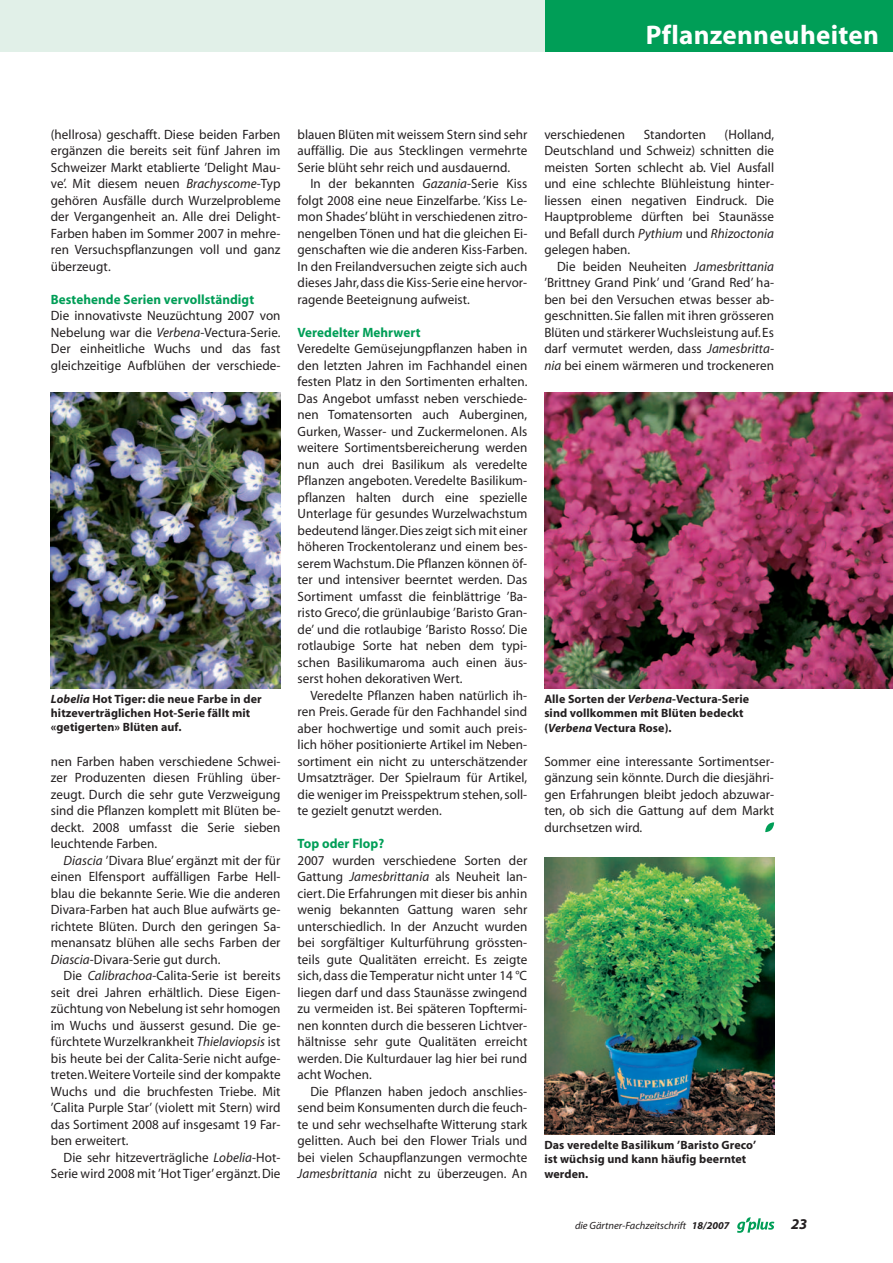
<style>
.page{position:relative;width:893px;height:1263px;background:#fff}
.page>*{position:absolute;margin:0;border:0;box-sizing:border-box;transform-origin:0 0}
.t1{font:700 27px "Myriad";letter-spacing:.01em;color:#fff}
.t2{font:italic 700 15px "Myriad";color:#231f20}
.t3{font:13.5px/16.5px "Myriad";letter-spacing:.005em;color:#231f20;text-align:justify}
.t4{font:700 13.5px "Myriad";letter-spacing:.005em;color:#009e57}
.t5{font:700 12px/14.2px "Myriad";letter-spacing:.01em;color:#231f20}
.t6{font:italic 10.5px "Myriad";color:#231f20}
.s1{font-style:italic}
.s2{font-weight:700}
</style>
<div class="page">
<div style="left:544px;top:0;width:348px;height:51px;background:#009e57"></div>
<div style="left:0;top:0;width:544px;height:51px;background:#e1f0e8"></div>
<svg style="left:737px;top:1217px;width:37px;height:16px"></svg>
<img style="left:544px;top:858px;width:230px;height:277px">
<img style="left:544px;top:392px;width:348px;height:297px">
<img style="left:51px;top:393px;width:229px;height:295px">
<svg style="left:765px;top:822px;width:9px;height:10px"></svg>
<h1 class="t1" style="left:646px;top:25px;width:234px">Pflanzenneuheiten</h1>
<p class="t3" style="left:51px;top:127px;width:231px">(hellrosa) geschafft. Diese beiden Farben ergänzen die bereits seit fünf Jahren im Schweizer Markt etablierte ’Delight Mau&shy;ve’. Mit diesem neuen <span class="s1">Brachyscome</span>-Typ gehören Ausfälle durch Wurzelprobleme der Vergangenheit an. Alle drei Delight-Farben haben im Sommer 2007 in mehre&shy;ren Versuchspflanzungen voll und ganz überzeugt.</p>
<p class="t4" style="left:51px;top:294px;width:205px">Bestehende Serien vervollständigt</p>
<p class="t3" style="left:51px;top:308px;width:231px">Die innovativste Neuzüchtung 2007 von Nebelung war die <span class="s1">Verbena</span>-Vectura-Serie.<br>Der einheitliche Wuchs und das fast gleichzeitige Aufblühen der verschiede-</p>
<p class="t3" style="left:297px;top:127px;width:231px">blauen Blüten mit weissem Stern sind sehr auffällig. Die aus Stecklingen vermehrte Serie blüht sehr reich und ausdauernd.</p>
<p class="t3" style="left:297px;top:176px;width:231px;text-indent:13px">In der bekannten <span class="s1">Gazania</span>-Serie Kiss folgt 2008 eine neue Einzelfarbe. ’Kiss Le&shy;mon Shades’ blüht in verschiedenen zitro&shy;nengelben Tönen und hat die gleichen Ei&shy;genschaften wie die anderen Kiss-Farben.<br>In den Freilandversuchen zeigte sich auch dieses Jahr,dass die Kiss-Serie eine hervor&shy;ragende Beeteignung aufweist.</p>
<p class="t4" style="left:297px;top:327px;width:124px">Veredelter Mehrwert</p>
<p class="t3" style="left:297px;top:341px;width:231px">Veredelte Gemüsejungpflanzen haben in den letzten Jahren im Fachhandel einen festen Platz in den Sortimenten erhalten.<br>Das Angebot umfasst neben verschiede&shy;nen Tomatensorten auch Auberginen, Gurken, Wasser- und Zuckermelonen. Als weitere Sortimentsbereicherung werden nun auch drei Basilikum als veredelte Pflanzen angeboten. Veredelte Basilikum&shy;pflanzen halten durch eine spezielle Unterlage für gesundes Wurzelwachstum bedeutend länger.Dies zeigt sich mit einer höheren Trockentoleranz und einem bes&shy;serem Wachstum. Die Pflanzen können öf&shy;ter und intensiver beerntet werden. Das Sortiment umfasst die feinblättrige ’Ba&shy;risto Greco’, die grünlaubige ’Baristo Gran&shy;de’ und die rotlaubige ’Baristo Rosso’. Die rotlaubige Sorte hat neben dem typi&shy;schen Basilikumaroma auch einen äus&shy;serst hohen dekorativen Wert.</p>
<p class="t3" style="left:297px;top:688px;width:231px;text-indent:13px">Veredelte Pflanzen haben natürlich ih&shy;ren Preis. Gerade für den Fachhandel sind aber hochwertige und somit auch preis&shy;lich höher positionierte Artikel im Neben&shy;sortiment ein nicht zu unterschätzender Umsatzträger. Der Spielraum für Artikel, die weniger im Preisspektrum stehen, soll&shy;te gezielt genutzt werden.</p>
<p class="t4" style="left:297px;top:839px;width:88px">Top oder Flop?</p>
<p class="t3" style="left:297px;top:853px;width:231px">2007 wurden verschiedene Sorten der Gattung <span class="s1">Jamesbrittania</span> als Neuheit lan&shy;ciert. Die Erfahrungen mit dieser bis anhin wenig bekannten Gattung waren sehr unterschiedlich. In der Anzucht wurden bei sorgfältiger Kulturführung grössten&shy;teils gute Qualitäten erreicht. Es zeigte sich, dass die Temperatur nicht unter 14 °C liegen darf und dass Staunässe zwingend zu vermeiden ist. Bei späteren Topftermi&shy;nen konnten durch die besseren Lichtver&shy;hältnisse sehr gute Qualitäten erreicht werden. Die Kulturdauer lag hier bei rund acht Wochen.</p>
<p class="t3" style="left:297px;top:1084px;width:231px;text-indent:13px">Die Pflanzen haben jedoch anschlies&shy;send beim Konsumenten durch die feuch&shy;te und sehr wechselhafte Witterung stark gelitten. Auch bei den Flower Trials und bei vielen Schaupflanzungen vermochte <span class="s1">Jamesbrittania</span> nicht zu überzeugen. An</p>
<p class="t3" style="left:544px;top:127px;width:82px">verschiedenen</p>
<p class="t3" style="left:643px;top:127px;width:64px">Standorten</p>
<p class="t3" style="left:544px;top:127px;width:231px;text-indent:180px">(Holland, Deutschland und Schweiz) schnitten die meisten Sorten schlecht ab. Viel Ausfall und eine schlechte Blühleistung hinter&shy;liessen einen negativen Eindruck. Die Hauptprobleme dürften bei Staunässe und Befall durch <span class="s1">Pythium</span> und <span class="s1">Rhizoctonia </span>gelegen haben.</p>
<p class="t3" style="left:544px;top:259px;width:231px;text-indent:13px">Die beiden Neuheiten <span class="s1">Jamesbrittania </span>’Brittney Grand Pink’ und ’Grand Red’ ha&shy;ben bei den Versuchen etwas besser ab&shy;geschnitten. Sie fallen mit ihren grösseren Blüten und stärkerer Wuchsleistung auf.Es darf vermutet werden, dass <span class="s1">Jamesbritta&shy;nia</span> bei einem wärmeren und trockeneren</p>
<p class="t5" style="left:51px;top:693px;width:212px"><span class="s1">Lobelia</span> Hot Tiger: die neue Farbe in der hitzeverträglichen Hot-Serie fällt mit «getigerten» Blüten auf.</p>
<p class="t5" style="left:544px;top:693px;width:206px">Alle Sorten der <span class="s1">Verbena</span>-Vectura-Serie sind vollkommen mit Blüten bedeckt (<span class="s1">Verbena</span> Vectura Rose).</p>
<p class="t3" style="left:51px;top:754px;width:231px">nen Farben haben verschiedene Schwei&shy;zer Produzenten diesen Frühling über&shy;zeugt. Durch die sehr gute Verzweigung sind die Pflanzen komplett mit Blüten be&shy;deckt. 2008 umfasst die Serie sieben leuchtende Farben.</p>
<p class="t3" style="left:51px;top:853px;width:231px;text-indent:13px"><span class="s1">Diascia</span> ’Divara Blue’ ergänzt mit der für einen Elfensport auffälligen Farbe Hell&shy;blau die bekannte Serie. Wie die anderen Divara-Farben hat auch Blue aufwärts ge&shy;richtete Blüten. Durch den geringen Sa&shy;menansatz blühen alle sechs Farben der <span class="s1">Diascia</span>-Divara-Serie gut durch.</p>
<p class="t3" style="left:51px;top:968px;width:231px;text-indent:13px">Die <span class="s1">Calibrachoa</span>-Calita-Serie ist bereits seit drei Jahren erhältlich. Diese Eigen&shy;züchtung von Nebelung ist sehr homogen im Wuchs und äusserst gesund. Die ge&shy;fürchtete Wurzelkrankheit <span class="s1">Thielaviopsis</span> ist bis heute bei der Calita-Serie nicht aufge&shy;treten.Weitere Vorteile sind der kompakte Wuchs und die bruchfesten Triebe. Mit ’Calita Purple Star’ (violett mit Stern) wird das Sortiment 2008 auf insgesamt 19 Far&shy;ben erweitert.</p>
<p class="t3" style="left:51px;top:1150px;width:231px;text-align:right">Die sehr hitzeverträgliche <span class="s1">Lobelia</span>-Hot-<br>Serie wird 2008 mit ’Hot Tiger’ergänzt. Die</p>
<p class="t5" style="left:544px;top:1139px;width:213px">Das veredelte Basilikum ’Baristo Greco’ ist wüchsig und kann häufig beerntet werden.</p>
<p class="t3" style="left:544px;top:754px;width:231px">Sommer eine interessante Sortimentser&shy;gänzung sein könnte. Durch die diesjähri&shy;gen Erfahrungen bleibt jedoch abzuwar&shy;ten, ob sich die Gattung auf dem Markt durchsetzen wird.</p>
<p class="t6" style="left:575px;top:1222px;width:156px">die Gärtner-Fachzeitschrift <span class="s2">18/2007</span></p>
<p class="t2" style="left:791px;top:1219px;width:18px">23</p>
</div>
